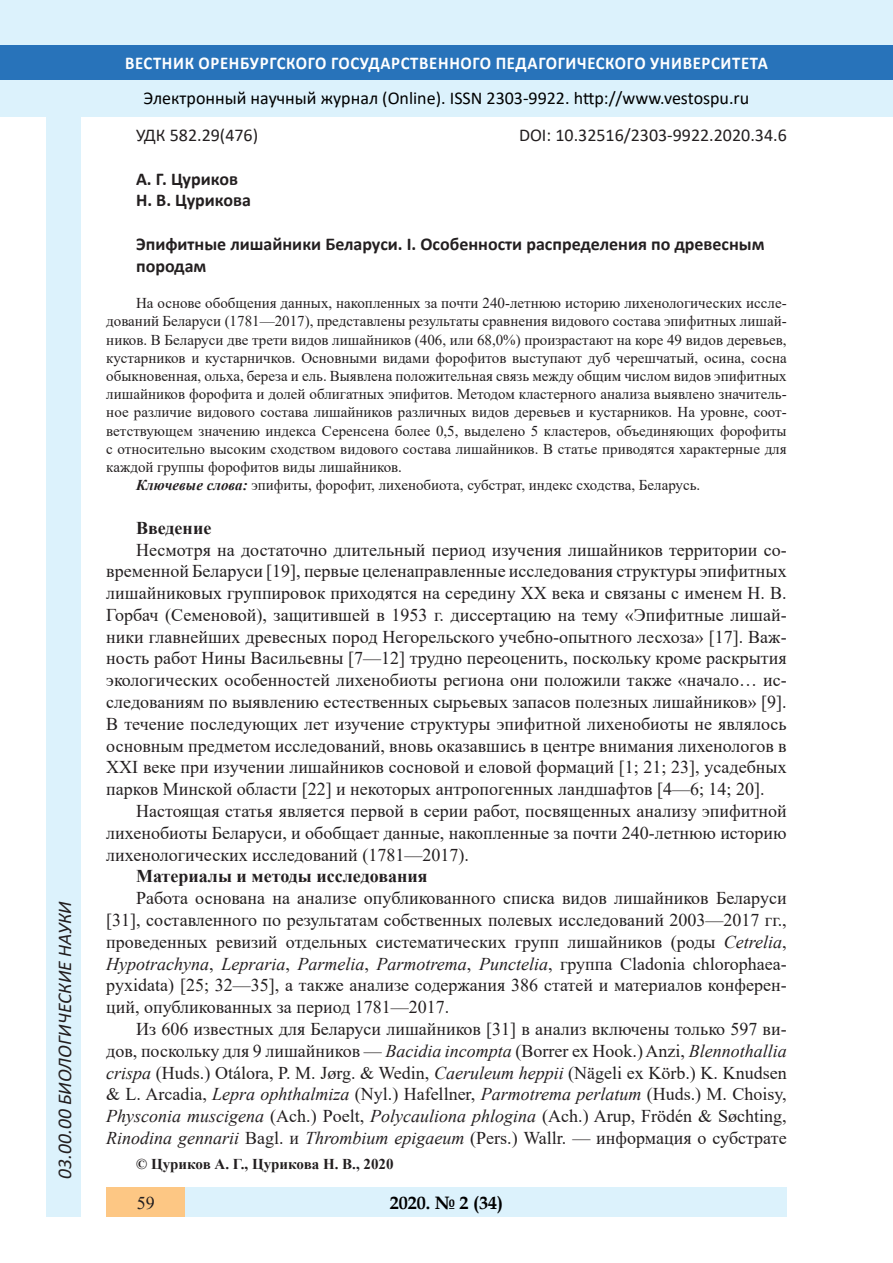
<style>
.page{position:relative;width:893px;height:1263px;background:#fff}
.page>*{position:absolute;margin:0;border:0;box-sizing:border-box;transform-origin:0 0}
.t1{font:italic 19.5px "Calibri";color:#231f20}
.Стиль2{font:18px/21.8px "Times New Roman";color:#231f20;text-align:justify}
.Заголовок_2{font:700 18px/21.8px "Calibri";color:#231f20}
.t2{font:18px "Calibri";color:#000}
.t3{font:700 18px "Calibri";letter-spacing:.04em;color:#fff;scale:.93 1}
.Заголовок_2-2{font:18px "Calibri";color:#231f20}
.Стиль2-2{font:700 18px "Times New Roman";color:#231f20}
.t4{font:700 18px "Book Antiqua";color:#000}
.литература{font:15px/18.1px "Times New Roman";color:#231f20;text-align:justify}
.Стиль2-3{font:700 15px "Times New Roman";color:#231f20}
.s1{font-weight:700;font-style:italic}
.s2{font-style:italic}
</style>
<div class="page">
<div style="left:0;top:0;width:893px;height:116px;background:#dcf2fc"></div>
<div style="left:0;top:45px;width:893px;height:34px;background:#2873ba"></div>
<div style="left:47px;top:116px;width:34px;height:1101px;background:#dcf2fc"></div>
<div style="left:106px;top:1188px;width:681px;height:29px;background:#dcf2fc"></div>
<div style="left:106px;top:1188px;width:79px;height:29px;background:#fdc784"></div>
<p class="t1" style="left:51px;top:1179px;width:279px;rotate:-90deg">03.00.00 БИОЛОГИЧЕСКИЕ НАУКИ</p>
<p class="t3" style="left:125px;top:50px;width:693px">ВЕСТНИК ОРЕНБУРГСКОГО ГОСУДАРСТВЕННОГО ПЕДАГОГИЧЕСКОГО УНИВЕРСИТЕТА</p>
<p class="t2" style="left:144px;top:85px;width:607px">Электронный научный журнал (Online). ISSN 2303-9922. http://www.vestospu.ru</p>
<p class="Заголовок_2-2" style="left:519px;top:123px;width:269px">DOI: 10.32516/2303-9922.2020.34.6</p>
<p class="Заголовок_2-2" style="left:136px;top:123px;width:124px">УДК 582.29(476)</p>
<p class="Заголовок_2" style="left:136px;top:168px;width:103px">A. Г. Цуриков</p>
<p class="Заголовок_2" style="left:136px;top:189px;width:116px">Н. В. Цурикова</p>
<p class="Заголовок_2" style="left:136px;top:233px;width:630px">Эпифитные лишайники Беларуси. I. Особенности распределения по древесным породам</p>
<p class="литература" style="left:106px;top:294px;width:682px;text-indent:30px">На основе обобщения данных, накопленных за почти 240-летнюю историю лихенологических иссле&shy;дований Беларуси (1781—2017), представлены результаты сравнения видового состава эпифитных лишай&shy;ников. В Беларуси две трети видов лишайников (406, или 68,0%) произрастают на коре 49 видов деревьев, кустарников и кустарничков. Основными видами форофитов выступают дуб черешчатый, осина, сосна обыкновенная, ольха, береза и ель. Выявлена положительная связь между общим числом видов эпифитных лишайников форофита и долей облигатных эпифитов. Методом кластерного анализа выявлено значитель&shy;ное различие видового состава лишайников различных видов деревьев и кустарников. На уровне, соот&shy;ветствующем значению индекса Серенсена более 0,5, выделено 5 кластеров, объединяющих форофиты с относительно высоким сходством видового состава лишайников. В статье приводятся характерные для каждой группы форофитов виды лишайников.</p>
<p class="литература" style="left:136px;top:476px;width:566px"><span class="s1">Ключевые слова:</span> эпифиты, форофит, лихенобиота, субстрат, индекс сходства, Беларусь.</p>
<p class="Стиль2-2" style="left:136px;top:515px;width:77px">Введение</p>
<p class="Стиль2" style="left:106px;top:538px;width:682px;text-indent:30px">Несмотря на достаточно длительный период изучения лишайников территории со&shy;временной Беларуси [19], первые целенаправленные исследования структуры эпифитных лишайниковых группировок приходятся на середину XX века и связаны с именем Н. В.<br>Горбач (Семеновой), защитившей в 1953 г. диссертацию на тему «Эпифитные лишай&shy;ники главнейших древесных пород Негорельского учебно-опытного лесхоза» [17]. Важ&shy;ность работ Нины Васильевны [7—12] трудно переоценить, поскольку кроме раскрытия экологических особенностей лихенобиоты региона они положили также «начало… ис&shy;следованиям по выявлению естественных сырьевых запасов полезных лишайников» [9].<br>В течение последующих лет изучение структуры эпифитной лихенобиоты не являлось основным предметом исследований, вновь оказавшись в центре внимания лихенологов в XXI веке при изучении лишайников сосновой и еловой формаций [1; 21; 23], усадебных парков Минской области [22] и некоторых антропогенных ландшафтов [4—6; 14; 20].</p>
<p class="Стиль2" style="left:106px;top:799px;width:682px;text-indent:30px">Настоящая статья является первой в серии работ, посвященных анализу эпифитной лихенобиоты Беларуси, и обобщает данные, накопленные за почти 240-летнюю историю лихенологических исследований (1781—2017).</p>
<p class="Стиль2-2" style="left:136px;top:863px;width:293px">Материалы и методы исследования</p>
<p class="Стиль2" style="left:106px;top:887px;width:682px;text-indent:30px">Работа основана на анализе опубликованного списка видов лишайников Беларуси [31], составленного по результатам собственных полевых исследований 2003—2017 гг., проведенных ревизий отдельных систематических групп лишайников (роды <span class="s2">Cetrelia</span>, <span class="s2">Hypotrachyna</span>, <span class="s2">Lepraria</span>, <span class="s2">Parmelia</span>, <span class="s2">Parmotrema</span>, <span class="s2">Punctelia</span>, группа Cladonia chlorophaea&shy;pyxidata) [25; 32—35], а также анализе содержания 386 статей и материалов конферен&shy;ций, опубликованных за период 1781—2017.</p>
<p class="Стиль2" style="left:106px;top:1017px;width:682px;text-indent:30px">Из 606 известных для Беларуси лишайников [31] в анализ включены только 597 ви&shy;дов, поскольку для 9 лишайников — <span class="s2">Bacidia incompta</span> (Borrer ex Hook.) Anzi, <span class="s2">Blennothallia crispa</span> (Huds.) Otálora, P. M. Jørg. &amp; Wedin, <span class="s2">Caeruleum heppii</span> (Nägeli ex Körb.) K. Knudsen &amp; L. Arcadia, <span class="s2">Lepra ophthalmiza</span> (Nyl.) Hafellner, <span class="s2">Parmotrema perlatum</span> (Huds.) M. Choisy, <span class="s2">Physconia muscigena</span> (Ach.) Poelt, <span class="s2">Polycauliona phlogina</span> (Ach.) Arup, Frödén &amp; Søchting, <span class="s2">Rinodina gennarii</span> Bagl. и <span class="s2">Thrombium epigaeum</span> (Pers.) Wallr. — информация о субстрате</p>
<p class="Стиль2-3" style="left:136px;top:1153px;width:259px">© Цуриков А. Г., Цурикова Н. В., 2020</p>
<p class="Стиль2" style="left:137px;top:1191px;width:19px">59</p>
<p class="t4" style="left:390px;top:1190px;width:115px">2020. № 2 (34)</p>
</div>
